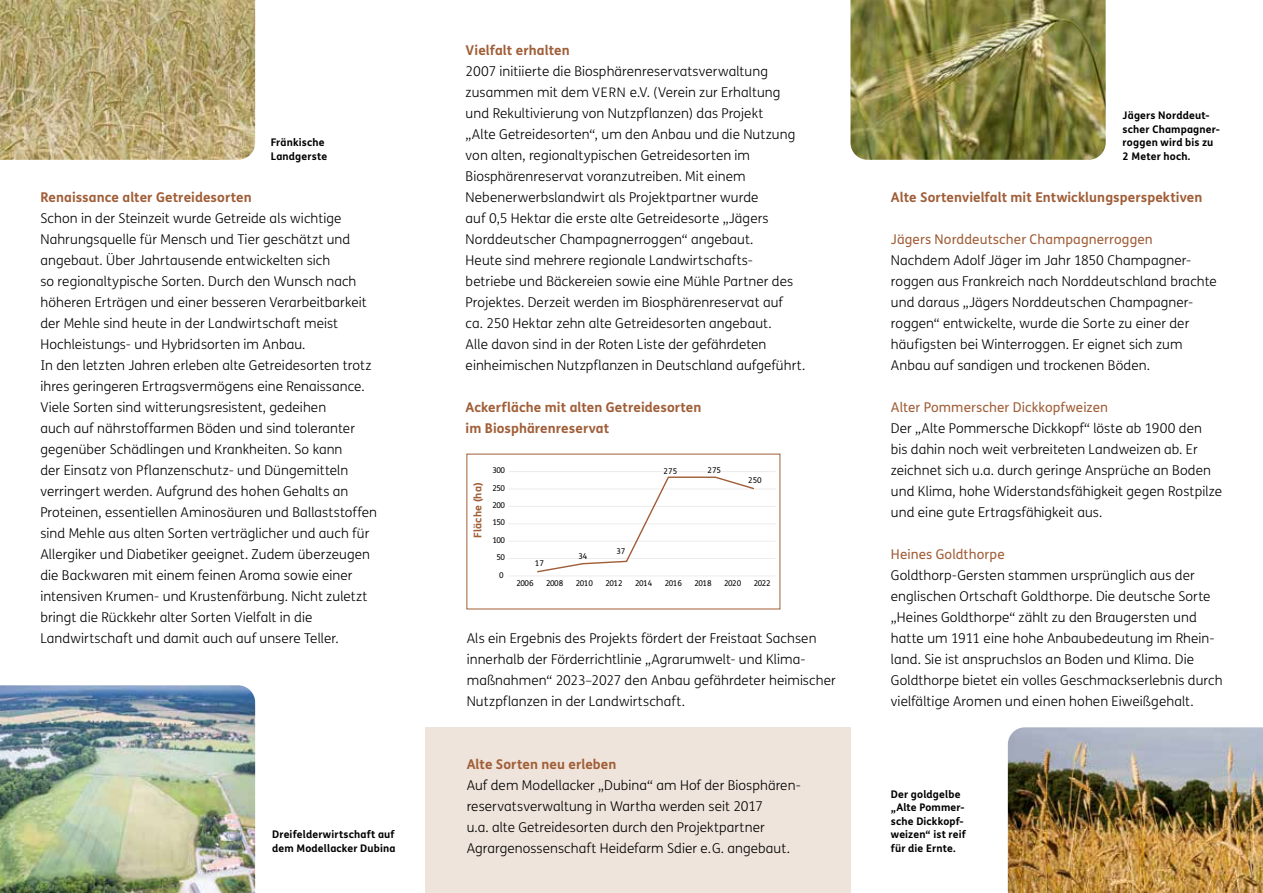
<style>
.page{position:relative;width:1263px;height:893px;background:#fff}
.page>*{position:absolute;margin:0;border:0;box-sizing:border-box;transform-origin:0 0}
.NNL_Copy_Din-lang_75{font:300 13.5px/21px "FS Me";letter-spacing:.005em;color:#000}
.NNL_Headline_Fließte{font:700 13.5px/21px "FS Me";letter-spacing:.005em;color:#a05e38}
.NNL_Copy_Din-lang_75-2{font:13.5px "FS Me";letter-spacing:.005em;color:#a05e38}
.NNL_Copy_Din-lang_75-3{font:700 13.5px "FS Me";letter-spacing:.005em;color:#a05e38}
.t1{font:700 10.5px/13.5px "FS Me";letter-spacing:.015em;color:#000}
.t2{font:700 10.5px "FS Me";letter-spacing:.015em;color:#a05e38}
.t3{font:7.95px "FS Me";letter-spacing:-.07em;color:#000}
.s1{font-size:13.2px}
</style>
<div class="page">
<div style="left:425px;top:727px;width:425px;height:166px;background:#efe4db"></div>
<img style="left:0;top:0;width:255px;height:160px">
<img style="left:0;top:685px;width:255px;height:208px">
<img style="left:850px;top:0;width:256px;height:160px">
<img style="left:1008px;top:727px;width:255px;height:166px">
<hr style="left:509px;top:558px;width:266px;height:1px;background:#ececed">
<hr style="left:509px;top:541px;width:266px;height:1px;background:#ececed">
<hr style="left:509px;top:523px;width:266px;height:1px;background:#ececed">
<hr style="left:509px;top:506px;width:266px;height:1px;background:#ececed">
<hr style="left:509px;top:489px;width:266px;height:1px;background:#ececed">
<hr style="left:509px;top:471px;width:266px;height:1px;background:#ececed">
<hr style="left:509px;top:462px;width:266px;height:1px;background:#ececed">
<hr style="left:509px;top:576px;width:266px;height:1px;background:#ececed">
<svg style="left:537px;top:476px;width:218px;height:97px"></svg>
<p class="t1" style="left:271px;top:135px;width:58px">Fränkische<br>Landgerste</p>
<p class="NNL_Headline_Fließte" style="left:40px;top:186px;width:213px">Renaissance alter Getreidesorten</p>
<p class="NNL_Copy_Din-lang_75" style="left:40px;top:208px;width:328px">Schon in der Steinzeit wurde Getreide als wichtige Nahrungsquelle für Mensch und Tier geschätzt und angebaut. Über Jahrtausende entwickelten sich<br>so regionaltypische Sorten. Durch den Wunsch nach höheren Erträgen und einer besseren Verarbeitbarkeit der Mehle sind heute in der Landwirtschaft meist Hochleistungs- und Hybridsorten im Anbau.</p>
<p class="NNL_Copy_Din-lang_75" style="left:40px;top:355px;width:338px">In den letzten Jahren erleben alte Getreidesorten trotz ihres geringeren Ertragsvermögens eine Renaissance.<br>Viele Sorten sind witterungsresistent, gedeihen<br>auch auf nährstoffarmen Böden und sind toleranter gegenüber Schädlingen und Krankheiten. So kann<br>der Einsatz von Pflanzenschutz- und Düngemitteln verringert werden. Aufgrund des hohen Gehalts an Proteinen, essentiellen Aminosäuren und Ballaststoffen sind Mehle aus alten Sorten verträglicher und auch für Allergiker und Diabetiker geeignet. Zudem überzeugen die Backwaren mit einem feinen Aroma sowie einer intensiven Krumen- und Krustenfärbung. Nicht zuletzt bringt die Rückkehr alter Sorten Vielfalt in die Landwirtschaft und damit auch auf unsere Teller.</p>
<p class="t1" style="left:272px;top:827px;width:125px">Dreifelderwirtschaft auf dem Modellacker Dubina</p>
<p class="NNL_Headline_Fließte" style="left:466px;top:39px;width:105px">Vielfalt erhalten</p>
<p class="NNL_Copy_Din-lang_75" style="left:466px;top:61px;width:331px">2007 initiierte die Biosphärenreservatsverwaltung zusammen mit dem <span class="s1">VERN</span> e.V. (Verein zur Erhaltung und Rekultivierung von Nutzpflanzen) das Projekt „Alte Getreidesorten“, um den Anbau und die Nutzung von alten, regionaltypischen Getreidesorten im Biosphärenreservat voranzutreiben. Mit einem Nebenerwerbslandwirt als Projektpartner wurde<br>auf 0,5 Hektar die erste alte Getreidesorte „Jägers Norddeutscher Champagnerroggen“ angebaut.</p>
<p class="NNL_Copy_Din-lang_75" style="left:466px;top:250px;width:341px">Heute sind mehrere regionale Landwirtschafts&shy;betriebe und Bäckereien sowie eine Mühle Partner des Projektes. Derzeit werden im Biosphärenreservat auf<br>ca. 250 Hektar zehn alte Getreidesorten angebaut.<br>Alle davon sind in der Roten Liste der gefährdeten einheimischen Nutzpflanzen in Deutschland aufgeführt.</p>
<p class="NNL_Headline_Fließte" style="left:466px;top:396px;width:237px">Ackerfläche mit alten Getreidesorten im Biosphärenreservat</p>
<p class="t2" style="left:469px;top:538px;width:57px;rotate:-90deg">Fläche (ha)</p>
<p class="t3" style="left:492px;top:465px;width:14px">300</p>
<p class="t3" style="left:492px;top:482px;width:14px">250</p>
<p class="t3" style="left:492px;top:500px;width:14px">200</p>
<p class="t3" style="left:492px;top:517px;width:14px">150</p>
<p class="t3" style="left:492px;top:534px;width:14px">100</p>
<p class="t3" style="left:496px;top:552px;width:10px">50</p>
<p class="t3" style="left:499px;top:569px;width:6px">0</p>
<p class="t3" style="left:535px;top:558px;width:11px">17</p>
<p class="t3" style="left:578px;top:550px;width:11px">34</p>
<p class="t3" style="left:616px;top:546px;width:11px">37</p>
<p class="t3" style="left:664px;top:466px;width:15px">275</p>
<p class="t3" style="left:707px;top:465px;width:15px">275</p>
<p class="t3" style="left:748px;top:475px;width:15px">250</p>
<p class="t3" style="left:517px;top:578px;width:19px">2006</p>
<p class="t3" style="left:546px;top:578px;width:19px">2008</p>
<p class="t3" style="left:576px;top:578px;width:19px">2010</p>
<p class="t3" style="left:605px;top:578px;width:19px">2012</p>
<p class="t3" style="left:635px;top:578px;width:19px">2014</p>
<p class="t3" style="left:665px;top:578px;width:19px">2016</p>
<p class="t3" style="left:694px;top:578px;width:19px">2018</p>
<p class="t3" style="left:724px;top:578px;width:19px">2020</p>
<p class="t3" style="left:754px;top:578px;width:19px">2022</p>
<p class="NNL_Copy_Din-lang_75" style="left:467px;top:628px;width:371px">Als ein Ergebnis des Projekts fördert der Freistaat Sachsen innerhalb der Förderrichtlinie „Agrarumwelt- und Klima&shy;maßnahmen“ 2023–2027 den Anbau gefährdeter heimischer Nutzpflanzen in der Landwirtschaft.</p>
<p class="NNL_Headline_Fließte" style="left:467px;top:753px;width:151px">Alte Sorten neu erleben</p>
<p class="NNL_Copy_Din-lang_75" style="left:467px;top:775px;width:336px">Auf dem Modellacker „Dubina“ am Hof der Biosphären&shy;reservatsverwaltung in Wartha werden seit 2017<br>u.a. alte Getreidesorten durch den Projektpartner Agrargenossenschaft Heidefarm Sdier e.G. angebaut.</p>
<p class="t1" style="left:1123px;top:108px;width:99px">Jägers Norddeut&shy;scher Champagner&shy;roggen wird bis zu<br>2 Meter hoch.</p>
<p class="NNL_Copy_Din-lang_75-3" style="left:891px;top:187px;width:313px">Alte Sortenvielfalt mit Entwicklungsperspektiven</p>
<p class="NNL_Copy_Din-lang_75-2" style="left:891px;top:230px;width:263px">Jägers Norddeutscher Champagnerroggen</p>
<p class="NNL_Copy_Din-lang_75" style="left:891px;top:250px;width:327px">Nachdem Adolf Jäger im Jahr 1850 Champagner&shy;roggen aus Frankreich nach Norddeutschland brachte und daraus „Jägers Norddeutschen Champagner&shy;roggen“ entwickelte, wurde die Sorte zu einer der häufigsten bei Winterroggen. Er eignet sich zum Anbau auf sandigen und trockenen Böden.</p>
<p class="NNL_Copy_Din-lang_75-2" style="left:891px;top:398px;width:219px">Alter Pommerscher Dickkopfweizen</p>
<p class="NNL_Copy_Din-lang_75" style="left:891px;top:418px;width:333px">Der „Alte Pommersche Dickkopf“ löste ab 1900 den<br>bis dahin noch weit verbreiteten Landweizen ab. Er zeichnet sich u.a. durch geringe Ansprüche an Boden und Klima, hohe Widerstandsfähigkeit gegen Rostpilze und eine gute Ertragsfähigkeit aus.</p>
<p class="NNL_Copy_Din-lang_75-2" style="left:891px;top:545px;width:115px">Heines Goldthorpe</p>
<p class="NNL_Copy_Din-lang_75" style="left:891px;top:565px;width:333px">Goldthorp-Gersten stammen ursprünglich aus der englischen Ortschaft Goldthorpe. Die deutsche Sorte „Heines Goldthorpe“ zählt zu den Braugersten und hatte um 1911 eine hohe Anbaubedeutung im Rhein&shy;land. Sie ist anspruchslos an Boden und Klima. Die Goldthorpe bietet ein volles Geschmackserlebnis durch vielfältige Aromen und einen hohen Eiweißgehalt.</p>
<p class="t1" style="left:891px;top:786px;width:77px">Der goldgelbe „Alte Pommer&shy;sche Dickkopf&shy;weizen“ ist reif für die Ernte.</p>
</div>
